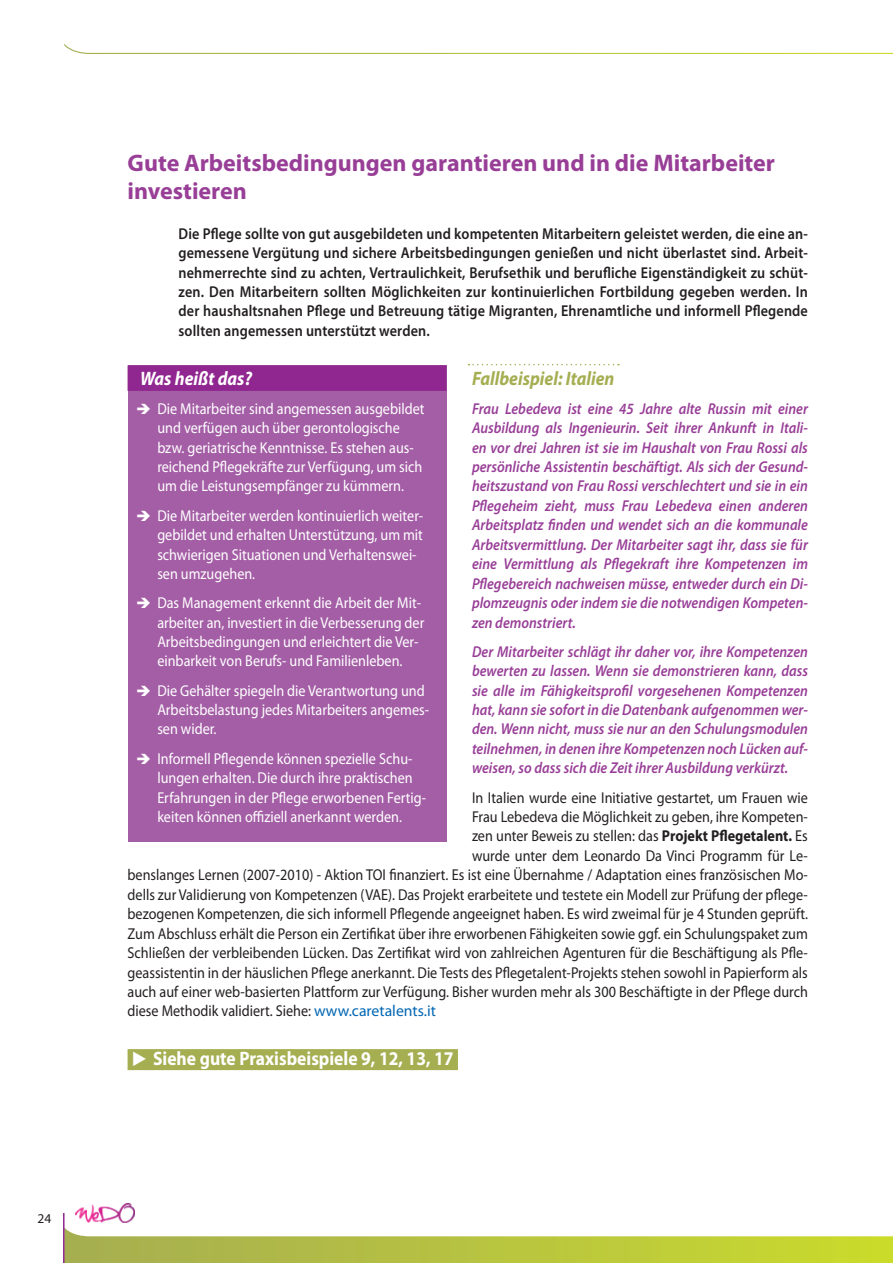
<style>
.page{position:relative;width:893px;height:1263px;background:#fff}
.page>*{position:absolute;margin:0;border:0;box-sizing:border-box;transform-origin:0 0}
.t1{font:700 24px/28.8px "Myriad Pro";color:#983e97}
.t2{font:700 19.5px "Myriad Pro";color:#fff;scale:.9 1}
.t3{font:italic 700 19.5px "Myriad Pro";color:#a5ae51;scale:.9 1}
.t4{font:italic 700 19.5px "Myriad Pro";color:#fff;scale:.9 1}
.t5{font:15.75px "Myriad Pro";color:#231f20;scale:.9 1}
.t6{font:italic 600 15.75px/19.5px "Myriad Pro";color:#983e97;text-align:justify;scale:.9 1}
.t7{font:15.75px/19.5px "Myriad Pro";color:#fff;scale:.9 1}
.t8{font:600 15.75px/19.5px "Myriad Pro";letter-spacing:.01em;color:#231f20;text-align:justify;scale:.9 1}
.t9{font:13.5px "Myriad Pro";color:#231f20}
.s1{font-weight:700}
.s2{color:#0166b3}
</style>
<div class="page">
<svg style="left:65px;top:1228px;width:828px;height:35px"></svg>
<hr style="left:63px;top:1213px;width:2px;height:50px;background:#90268f">
<img style="left:76px;top:1203px;width:58px;height:20px">
<svg style="left:468px;top:364px;width:151px;height:1px"></svg>
<div style="left:128px;top:1049px;width:330px;height:21px;background:#a5ae51"></div>
<div style="left:128px;top:365px;width:318px;height:476px;background:#a45ea6"></div>
<div style="left:128px;top:365px;width:318px;height:26px;background:#90268f"></div>
<svg style="left:64px;top:44px;width:829px;height:10px"></svg>
<p class="t9" style="left:38px;top:1210px;width:15px">24</p>
<h1 class="t1" style="left:128px;top:147px;width:649px">Gute Arbeitsbedingungen garantieren und in die Mitarbeiter investieren</h1>
<p class="t8" style="left:179px;top:224px;width:701px">Die Pflege sollte von gut ausgebildeten und kompetenten Mitarbeitern geleistet werden, die eine an&shy;gemessene Vergütung und sichere Arbeitsbedingungen genießen und nicht überlastet sind. Arbeit&shy;nehmerrechte sind zu achten, Vertraulichkeit, Berufsethik und berufliche Eigenständigkeit zu schüt&shy;zen. Den Mitarbeitern sollten Möglichkeiten zur kontinuierlichen Fortbildung gegeben werden. In der haushaltsnahen Pflege und Betreuung tätige Migranten, Ehrenamtliche und informell Pflegende sollten angemessen unterstützt werden.</p>
<p class="t3" style="left:472px;top:367px;width:160px">Fallbeispiel: Italien</p>
<p class="t6" style="left:472px;top:399px;width:375px">Frau Lebedeva ist eine 45 Jahre alte Russin mit einer Ausbildung als Ingenieurin. Seit ihrer Ankunft in Itali&shy;en vor drei Jahren ist sie im Haushalt von Frau Rossi als persönliche Assistentin beschäftigt. Als sich der Gesund&shy;heitszustand von Frau Rossi verschlechtert und sie in ein Pflegeheim zieht, muss Frau Lebedeva einen anderen Arbeitsplatz finden und wendet sich an die kommunale Arbeitsvermittlung. Der Mitarbeiter sagt ihr, dass sie für eine Vermittlung als Pflegekraft ihre Kompetenzen im Pflegebereich nachweisen müsse, entweder durch ein Di&shy;plomzeugnis oder indem sie die notwendigen Kompeten&shy;zen demonstriert.</p>
<p class="t6" style="left:472px;top:642px;width:375px">Der Mitarbeiter schlägt ihr daher vor, ihre Kompetenzen bewerten zu lassen. Wenn sie demonstrieren kann, dass sie alle im Fähigkeitsprofil vorgesehenen Kompetenzen hat, kann sie sofort in die Datenbank aufgenommen wer&shy;den. Wenn nicht, muss sie nur an den Schulungsmodulen teilnehmen, in denen ihre Kompetenzen noch Lücken auf&shy;weisen, so dass sich die Zeit ihrer Ausbildung verkürzt.</p>
<p class="t5" style="left:472px;top:787px;width:375px">In Italien wurde eine Initiative gestartet, um Frauen wie</p>
<p class="t5" style="left:472px;top:807px;width:375px">Frau Lebedeva die Möglichkeit zu geben, ihre Kompeten-</p>
<p class="t5" style="left:472px;top:826px;width:375px">zen unter Beweis zu stellen: das <span class="s1">Projekt Pflegetalent.</span> Es</p>
<p class="t5" style="left:472px;top:846px;width:375px">wurde unter dem Leonardo Da Vinci Programm für Le-</p>
<p class="t5" style="left:128px;top:865px;width:757px">benslanges Lernen (2007-2010) - Aktion TOI finanziert. Es ist eine Übernahme / Adaptation eines französischen Mo-</p>
<p class="t5" style="left:128px;top:885px;width:757px">dells zur Validierung von Kompetenzen (VAE). Das Projekt erarbeitete und testete ein Modell zur Prüfung der pflege-</p>
<p class="t5" style="left:128px;top:904px;width:757px">bezogenen Kompetenzen, die sich informell Pflegende angeeignet haben. Es wird zweimal für je 4 Stunden geprüft.</p>
<p class="t5" style="left:128px;top:924px;width:757px">Zum Abschluss erhält die Person ein Zertifikat über ihre erworbenen Fähigkeiten sowie ggf. ein Schulungspaket zum</p>
<p class="t5" style="left:128px;top:943px;width:757px">Schließen der verbleibenden Lücken. Das Zertifikat wird von zahlreichen Agenturen für die Beschäftigung als Pfle-</p>
<p class="t5" style="left:128px;top:962px;width:757px">geassistentin in der häuslichen Pflege anerkannt. Die Tests des Pflegetalent-Projekts stehen sowohl in Papierform als</p>
<p class="t5" style="left:128px;top:982px;width:757px">auch auf einer web-basierten Plattform zur Verfügung. Bisher wurden mehr als 300 Beschäftigte in der Pflege durch</p>
<p class="t5" style="left:128px;top:1001px;width:344px">diese Methodik validiert. Siehe: <span class="s2">www.caretalents.it</span></p>
<p class="t2" style="left:153px;top:1046px;width:335px">Siehe gute Praxisbeispiele 9, 12, 13, 17</p>
<p class="t4" style="left:140px;top:367px;width:126px">Was heißt das?</p>
<p class="t7" style="left:157px;top:398px;width:298px">Die Mitarbeiter sind angemessen ausgebildet und verfügen auch über gerontologische bzw. geriatrische Kenntnisse. Es stehen aus&shy;reichend Pflegekräfte zur Verfügung, um sich um die Leistungsempfänger zu kümmern.</p>
<p class="t7" style="left:157px;top:505px;width:297px">Die Mitarbeiter werden kontinuierlich weiter&shy;gebildet und erhalten Unterstützung, um mit schwierigen Situationen und Verhaltenswei&shy;sen umzugehen.</p>
<p class="t7" style="left:157px;top:593px;width:298px">Das Management erkennt die Arbeit der Mit&shy;arbeiter an, investiert in die Verbesserung der Arbeitsbedingungen und erleichtert die Ver&shy;einbarkeit von Berufs- und Familienleben.</p>
<p class="t7" style="left:157px;top:680px;width:303px">Die Gehälter spiegeln die Verantwortung und<br>Arbeitsbelastung jedes Mitarbeiters angemes&shy;sen wider.</p>
<p class="t7" style="left:157px;top:748px;width:300px">Informell Pflegende können spezielle Schu&shy;lungen erhalten. Die durch ihre praktischen Erfahrungen in der Pflege erworbenen Fertig&shy;keiten können offiziell anerkannt werden.</p>
</div>
